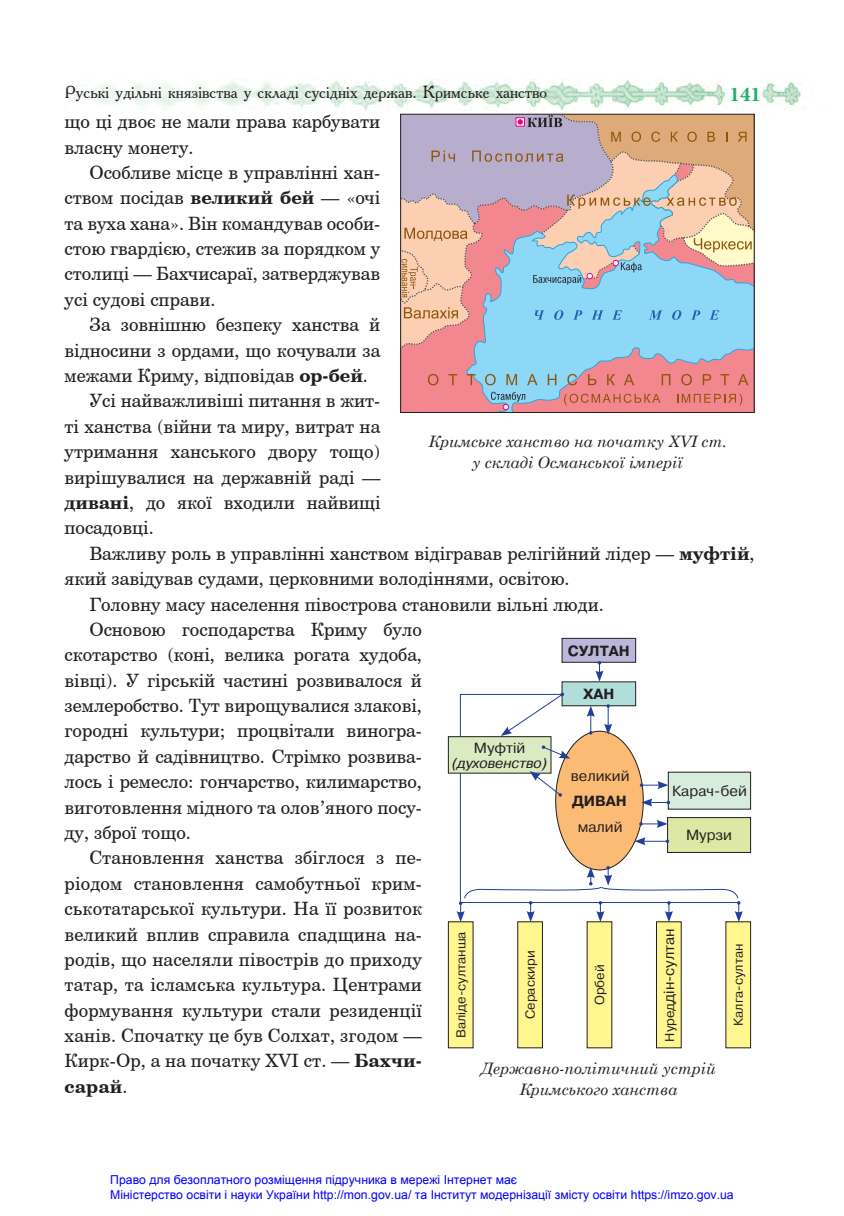
<style>
.page{position:relative;width:844px;height:1216px;background:#fff}
.page>*{position:absolute;margin:0;border:0;box-sizing:border-box;transform-origin:0 0}
.t1{font:700 21px "Minion Pro";color:#1db069}
.t2{font:18.38px/25.4px "Century Schoolbook BT";color:#231f20}
.t3{font:700 18.38px "Century Schoolbook BT";letter-spacing:.01em;color:#231f20}
.t4{font:17.5px "Academy";color:#231f20}
.t5{font:italic 15.75px/21px "Century Schoolbook";color:#231f20;text-align:center}
.t6{font:14px "Ukrainian Pragmatica";color:#231f20}
.t7{font:700 14px "Pragmatica";color:#231f20}
.t8{font:italic 14px "Pragmatica";color:#231f20}
.t9{font:12.25px/14.7px "Arial";color:#00f}
.t10{font:12.25px "Ukrainian Pragmatica";color:#231f20}
.t11{font:11.2px "Arial";color:#231f20;scale:.76 1}
.s1{font-weight:700}
.s2{font-weight:400}
.s3{font-size:12.25px}
</style>
<div class="page">
<img style="left:69px;top:80px;width:733px;height:30px">
<div style="left:668px;top:772px;width:82px;height:37px;background:#d8ecdd"></div>
<div style="left:448px;top:736px;width:103px;height:37px;background:#daeac1"></div>
<div style="left:448px;top:736px;width:103px;height:37px;border:1px solid #231f20"></div>
<div style="left:667px;top:817px;width:83px;height:35px;background:#dce8a3"></div>
<div style="left:725px;top:921px;width:25px;height:126px;background:#fff690"></div>
<div style="left:587px;top:921px;width:24px;height:126px;background:#fff690"></div>
<div style="left:656px;top:921px;width:25px;height:126px;background:#fff690"></div>
<div style="left:656px;top:921px;width:25px;height:127px;border:1px solid #231f20"></div>
<div style="left:517px;top:921px;width:25px;height:126px;background:#fff690"></div>
<div style="left:517px;top:921px;width:25px;height:127px;border:1px solid #231f20"></div>
<div style="left:448px;top:921px;width:25px;height:126px;background:#fff690"></div>
<div style="left:448px;top:921px;width:25px;height:127px;border:1px solid #231f20"></div>
<div style="left:562px;top:681px;width:73px;height:24px;background:#afdedb"></div>
<div style="left:562px;top:638px;width:73px;height:24px;background:#bbb7da"></div>
<div style="left:561px;top:638px;width:75px;height:24px;border:1px solid #231f20"></div>
<svg style="left:595px;top:661px;width:8px;height:20px"></svg>
<svg style="left:456px;top:692px;width:286px;height:230px"></svg>
<svg style="left:402px;top:116px;width:350px;height:295px;background:#c3b4bb"></svg>
<div style="left:400px;top:114px;width:354px;height:299px;border:1px solid #231f20"></div>
<p class="t4" style="left:64px;top:81px;width:484px">Руські удільні князівства у складі сусідніх держав. Кримське ханство</p>
<p class="t1" style="left:729px;top:79px;width:33px">141</p>
<p class="t2" style="left:64px;top:108px;width:317px">що ці двоє не мали права карбувати власну монету.</p>
<p class="t2" style="left:64px;top:159px;width:317px;text-align:justify;text-indent:25px">Особливе місце в управлінні хан&shy;ством посідав <span class="s1">великий бей</span> — «очі та вуха хана». Він командував особи&shy;стою гвардією, стежив за порядком у столиці — Бахчисараї, затверджував усі судові справи.</p>
<p class="t2" style="left:89px;top:311px;width:292px">За зовнішню безпеку ханства й</p>
<p class="t2" style="left:64px;top:337px;width:317px">відносини з ордами, що кочували за</p>
<p class="t2" style="left:64px;top:362px;width:305px">межами Криму, відповідав <span class="s1">ор-бей</span>.</p>
<p class="t2" style="left:89px;top:387px;width:292px">Усі найважливіші питання в жит-</p>
<p class="t2" style="left:64px;top:413px;width:317px">ті ханства (війни та миру, витрат на</p>
<p class="t2" style="left:64px;top:438px;width:317px">утримання ханського двору тощо)</p>
<p class="t2" style="left:64px;top:464px;width:317px">вирішувалися на державній раді —</p>
<p class="t2" style="left:64px;top:489px;width:317px"><span class="s1">дивані</span>, до якої входили найвищі</p>
<p class="t2" style="left:64px;top:514px;width:91px">посадовці.</p>
<p class="t2" style="left:89px;top:540px;width:666px">Важливу роль в управлінні ханством відігравав релігійний лідер — <span class="s1">муфтій</span>,</p>
<p class="t2" style="left:64px;top:565px;width:506px">який завідував судами, церковними володіннями, освітою.</p>
<p class="t2" style="left:89px;top:590px;width:516px">Головну масу населення півострова становили вільні люди.</p>
<p class="t2" style="left:89px;top:616px;width:334px">Основою господарства Криму було</p>
<p class="t2" style="left:64px;top:641px;width:359px">скотарство (коні, велика рогата худоба,</p>
<p class="t2" style="left:64px;top:667px;width:359px">вівці). У гірській частині розвивалося й</p>
<p class="t2" style="left:64px;top:692px;width:359px">землеробство. Тут вирощувалися злакові,</p>
<p class="t2" style="left:64px;top:717px;width:359px">городні культури; процвітали виногра-</p>
<p class="t2" style="left:64px;top:743px;width:359px">дарство й садівництво. Стрімко розвива-</p>
<p class="t2" style="left:64px;top:768px;width:359px">лось і ремесло: гончарство, килимарство,</p>
<p class="t2" style="left:64px;top:793px;width:359px">виготовлення мідного та олов’яного посу-</p>
<p class="t2" style="left:64px;top:819px;width:128px">ду, зброї тощо.</p>
<p class="t2" style="left:89px;top:844px;width:334px">Становлення ханства збіглося з пе-</p>
<p class="t2" style="left:65px;top:870px;width:359px">ріодом становлення самобутньої крим-</p>
<p class="t2" style="left:65px;top:895px;width:359px">ськотатарської культури. На її розвиток</p>
<p class="t2" style="left:65px;top:920px;width:359px">великий вплив справила спадщина на-</p>
<p class="t2" style="left:65px;top:946px;width:359px">родів, що населяли півострів до приходу</p>
<p class="t2" style="left:65px;top:971px;width:359px">татар, та ісламська культура. Центрами</p>
<p class="t2" style="left:65px;top:996px;width:359px">формування культури стали резиденції</p>
<p class="t2" style="left:64px;top:1022px;width:359px">ханів. Спочатку це був Солхат, згодом —</p>
<p class="t2" style="left:64px;top:1047px;width:359px">Кирк-Ор, а на початку ХVІ ст. — <span class="s1">Бахчи-</span></p>
<p class="t3" style="left:64px;top:1073px;width:64px">сарай<span class="s2">.</span></p>
<p class="t11" style="left:543px;top:271px;width:7px">х</p>
<p class="t5" style="left:428px;top:430px;width:300px">Кримське ханство на початку ХVІ ст. у складі Османської імперії</p>
<p class="t7" style="left:567px;top:642px;width:63px">СУЛТАН</p>
<p class="t7" style="left:583px;top:686px;width:33px">ХАН</p>
<p class="t6" style="left:474px;top:740px;width:53px">Муфтій</p>
<p class="t8" style="left:452px;top:755px;width:96px">(духовенство)</p>
<p class="t6" style="left:570px;top:767px;width:60px">великий</p>
<p class="t6" style="left:671px;top:783px;width:76px">Карач-бей</p>
<p class="t7" style="left:572px;top:793px;width:56px">ДИВАН</p>
<p class="t6" style="left:577px;top:819px;width:46px">малий</p>
<p class="t6" style="left:686px;top:827px;width:47px">Мурзи</p>
<p class="t6" style="left:661px;top:1041px;width:115px;rotate:-90deg"><span class="s3">Нуред</span>дін-султан</p>
<p class="t10" style="left:454px;top:1038px;width:108px;rotate:-90deg">Валіде-султанша</p>
<p class="t10" style="left:731px;top:1026px;width:84px;rotate:-90deg">Калга-султан</p>
<p class="t10" style="left:523px;top:1018px;width:70px;rotate:-90deg">Сераскири</p>
<p class="t10" style="left:592px;top:1005px;width:42px;rotate:-90deg">Орбей</p>
<p class="t5" style="left:480px;top:1057px;width:236px">Державно-політичний устрій<br>Кримського ханства</p>
<p class="t9" style="left:110px;top:1172px;width:624px">Право для безоплатного розміщення підручника в мережі Інтернет має<br>Міністерство освіти і науки України http://mon.gov.ua/ та Інститут модернізації змісту освіти https://imzo.gov.ua</p>
</div>
